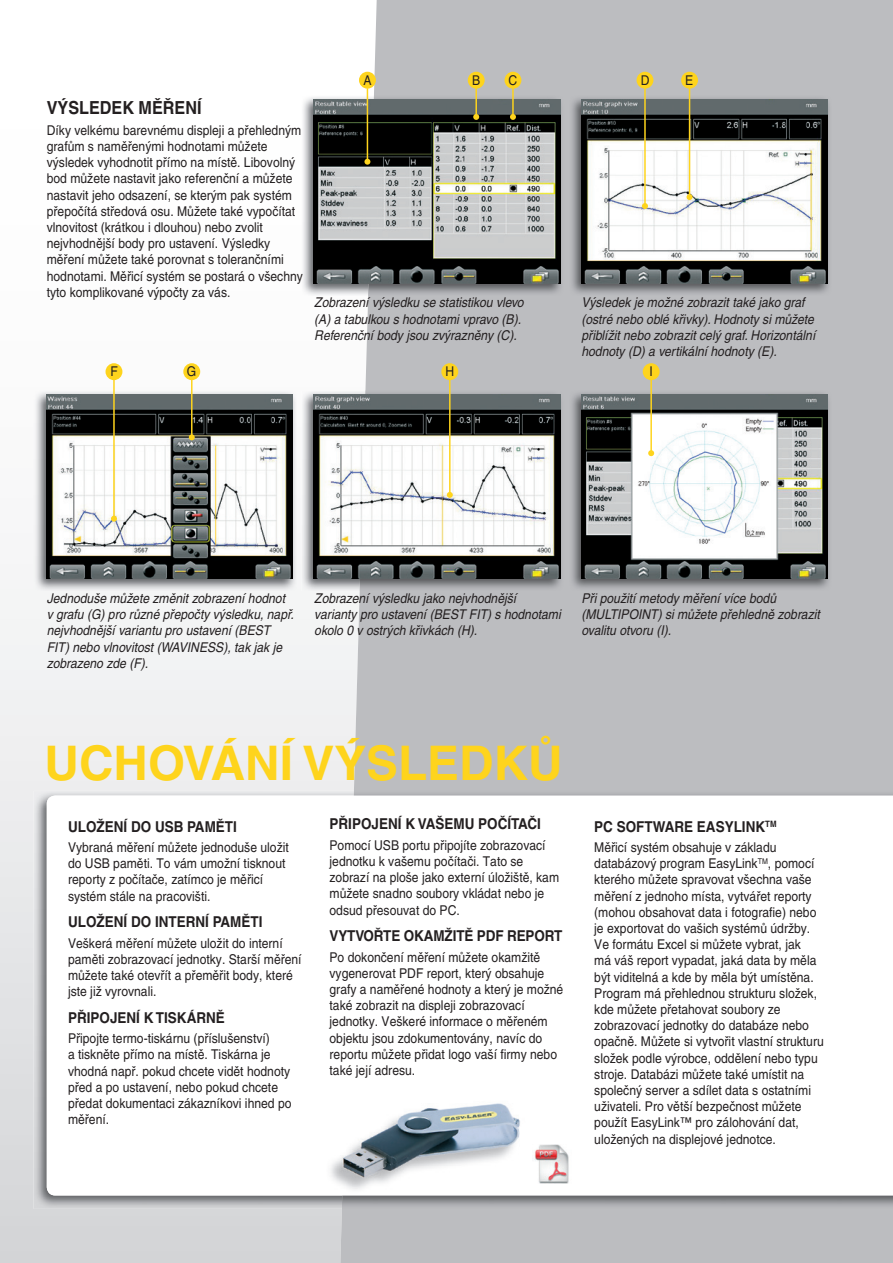
<style>
.page{position:relative;width:893px;height:1263px;background:#fff}
.page>*{position:absolute;margin:0;border:0;box-sizing:border-box;transform-origin:0 0}
.t1{font:700 47.7px "Helvetica CE";color:#fed41d}
.t2{font:700 18px "Helvetica CE";color:#231f20;scale:.9 1}
.t3{font:700 15px "Helvetica CE";color:#231f20;scale:.9 1}
.t4{font:13.5px/16.2px "Helvetica CE";color:#231f20;scale:.9 1}
.t5{font:italic 13.5px/16.2px "Helvetica CE";color:#231f20;scale:.9 1}
</style>
<div class="page">
<svg style="left:0;top:363px;width:340px;height:900px"></svg>
<div style="left:340px;top:0;width:553px;height:1263px;background:#bcbdc0"></div>
<img style="left:569px;top:390px;width:263px;height:201px">
<img style="left:581px;top:394px;width:247px;height:185px">
<img style="left:569px;top:95px;width:263px;height:201px">
<img style="left:581px;top:99px;width:247px;height:185px">
<img style="left:301px;top:390px;width:59px;height:201px">
<img style="left:360px;top:390px;width:204px;height:201px">
<img style="left:314px;top:394px;width:246px;height:185px">
<img style="left:34px;top:390px;width:263px;height:201px">
<img style="left:46px;top:394px;width:247px;height:185px">
<img style="left:303px;top:95px;width:65px;height:201px">
<img style="left:368px;top:95px;width:196px;height:201px">
<img style="left:314px;top:99px;width:246px;height:185px">
<img style="left:34px;top:791px;width:308px;height:418px">
<img style="left:342px;top:791px;width:551px;height:418px">
<svg style="left:47px;top:795px;width:846px;height:400px"></svg>
<img style="left:329px;top:1089px;width:202px;height:104px">
<img style="left:329px;top:1104px;width:189px;height:89px">
<img style="left:532px;top:1145px;width:39px;height:39px">
<hr style="left:650px;top:380px;width:2px;height:73px;background:#fed41d">
<svg style="left:648px;top:450px;width:6px;height:6px"></svg>
<hr style="left:367px;top:88px;width:1px;height:74px;background:#fed41d">
<svg style="left:364px;top:159px;width:6px;height:6px"></svg>
<hr style="left:449px;top:380px;width:2px;height:115px;background:#fed41d">
<svg style="left:447px;top:492px;width:6px;height:6px"></svg>
<hr style="left:113px;top:380px;width:2px;height:139px;background:#fed41d">
<svg style="left:111px;top:516px;width:6px;height:6px"></svg>
<hr style="left:191px;top:378px;width:2px;height:59px;background:#fed41d">
<svg style="left:189px;top:434px;width:6px;height:6px"></svg>
<hr style="left:475px;top:88px;width:2px;height:29px;background:#fed41d">
<svg style="left:473px;top:114px;width:6px;height:6px"></svg>
<hr style="left:512px;top:88px;width:2px;height:29px;background:#fed41d">
<svg style="left:510px;top:114px;width:6px;height:6px"></svg>
<div style="left:643px;top:363px;width:17px;height:17px;background:#fed41d;border-radius:50%"></div>
<div style="left:359px;top:72px;width:17px;height:17px;background:#fed41d;border-radius:50%"></div>
<div style="left:441px;top:363px;width:17px;height:17px;background:#fed41d;border-radius:50%"></div>
<div style="left:106px;top:363px;width:16px;height:17px;background:#fed41d;border-radius:50%"></div>
<div style="left:183px;top:363px;width:17px;height:17px;background:#fed41d;border-radius:50%"></div>
<div style="left:468px;top:72px;width:17px;height:17px;background:#fed41d;border-radius:50%"></div>
<div style="left:504px;top:72px;width:17px;height:17px;background:#fed41d;border-radius:50%"></div>
<hr style="left:644px;top:88px;width:2px;height:118px;background:#fed41d">
<svg style="left:642px;top:203px;width:6px;height:6px"></svg>
<hr style="left:689px;top:88px;width:1px;height:109px;background:#fed41d">
<svg style="left:687px;top:194px;width:5px;height:6px"></svg>
<div style="left:636px;top:72px;width:17px;height:17px;background:#fed41d;border-radius:50%"></div>
<div style="left:681px;top:72px;width:17px;height:17px;background:#fed41d;border-radius:50%"></div>
<h2 class="t2" style="left:47px;top:98px;width:174px">VÝSLEDEK MĚŘENÍ</h2>
<p class="t4" style="left:47px;top:122px;width:286px">Díky velkému barevnému displeji a přehledným grafům s naměřenými hodnotami můžete výsledek vyhodnotit přímo na místě. Libovolný bod můžete nastavit jako referenční a můžete nastavit jeho odsazení, se kterým pak systém přepočítá středová osu. Můžete také vypočítat vlnovitost (krátkou i dlouhou) nebo zvolit nejvhodnější body pro ustavení. Výsledky měření můžete také porovnat s tolerančními hodnotami. Měřicí systém se postará o všechny tyto komplikované výpočty za vás.</p>
<p class="t4" style="left:111px;top:364px;width:10px">F</p>
<p class="t4" style="left:187px;top:364px;width:12px">g</p>
<p class="t4" style="left:364px;top:72px;width:11px">A</p>
<p class="t4" style="left:472px;top:72px;width:11px">B</p>
<p class="t4" style="left:508px;top:72px;width:11px">C</p>
<p class="t4" style="left:641px;top:72px;width:11px">D</p>
<p class="t4" style="left:685px;top:72px;width:11px">E</p>
<p class="t5" style="left:314px;top:295px;width:234px">Zobrazení výsledku se statistikou vlevo (A) a tabulkou s hodnotami vpravo (B).<br>Referenční body jsou zvýrazněny (C).</p>
<p class="t5" style="left:581px;top:295px;width:261px">Výsledek je možné zobrazit také jako graf (ostré nebo oblé křivky). Hodnoty si můžete přiblížit nebo zobrazit celý graf. Horizontální hodnoty (D) a vertikální hodnoty (E).</p>
<p class="t4" style="left:445px;top:364px;width:11px">H</p>
<p class="t4" style="left:649px;top:364px;width:5px">I</p>
<p class="t5" style="left:47px;top:590px;width:276px">Jednoduše můžete změnit zobrazení hodnot v grafu (G) pro různé přepočty výsledku, např. nejvhodnější variantu pro ustavení (BEST FIT) nebo vlnovitost (WAVINESS), tak jak je zobrazeno zde (F).</p>
<p class="t5" style="left:314px;top:590px;width:275px">Zobrazení výsledku jako nejvhodnější varianty pro ustavení (BEST FIT) s hodnotami okolo 0 v ostrých křivkách (H).</p>
<p class="t5" style="left:581px;top:590px;width:266px">Při použití metody měření více bodů (MULTIPOINT) si můžete přehledně zobrazit ovalitu otvoru (I).</p>
<h1 class="t1" style="left:45px;top:735px;width:519px">UCHOVÁNÍ VÝSLEDKŮ</h1>
<p class="t3" style="left:68px;top:817px;width:189px">ULOŽENÍ DO USB PAMĚTI</p>
<p class="t4" style="left:68px;top:839px;width:247px">Vybraná měření můžete jednoduše uložit do USB paměti. To vám umožní tisknout reporty z počítače, zatímco je měřicí systém stále na pracovišti.</p>
<p class="t3" style="left:68px;top:913px;width:218px">ULOŽENÍ DO INTERNÍ PAMĚTI</p>
<p class="t4" style="left:68px;top:935px;width:261px">Veškerá měření můžete uložit do interní paměti zobrazovací jednotky. Starší měření můžete také otevřít a přeměřit body, které jste již vyrovnali.</p>
<p class="t3" style="left:68px;top:1009px;width:176px">PŘIPOJENÍ K TISKÁRNĚ</p>
<p class="t4" style="left:68px;top:1030px;width:250px">Připojte termo-tiskárnu (příslušenství)<br>a tiskněte přímo na místě. Tiskárna je vhodná např. pokud chcete vidět hodnoty před a po ustavení, nebo pokud chcete předat dokumentaci zákazníkovi ihned po měření.</p>
<p class="t3" style="left:330px;top:815px;width:236px">PŘIPOJENÍ K VAŠEMU POČÍTAČI</p>
<p class="t4" style="left:330px;top:837px;width:257px">Pomocí USB portu připojíte zobrazovací jednotku k vašemu počítači. Tato se zobrazí na ploše jako externí úložiště, kam můžete snadno soubory vkládat nebo je odsud přesouvat do PC.</p>
<p class="t3" style="left:330px;top:927px;width:260px">VYTVOŘTE OKAMŽITĚ PDF REPORT</p>
<p class="t4" style="left:330px;top:949px;width:261px">Po dokončení měření můžete okamžitě vygenerovat PDF report, který obsahuje grafy a naměřené hodnoty a který je možné také zobrazit na displeji zobrazovací jednotky. Veškeré informace o měřeném objektu jsou zdokumentovány, navíc do reportu můžete přidat logo vaší firmy nebo také její adresu.</p>
<p class="t3" style="left:594px;top:817px;width:204px">PC SOFTWARE EASYLINK<sup>TM</sup></p>
<p class="t4" style="left:594px;top:839px;width:257px">Měřicí systém obsahuje v základu databázový program EasyLink<sup>TM</sup>, pomocí kterého můžete spravovat všechna vaše měření z jednoho místa, vytvářet reporty (mohou obsahovat data i fotografie) nebo je exportovat do vašich systémů údržby.<br>Ve formátu Excel si můžete vybrat, jak<br>má váš report vypadat, jaká data by měla být viditelná a kde by měla být umístěna.<br>Program má přehlednou strukturu složek, kde můžete přetahovat soubory ze zobrazovací jednotky do databáze nebo opačně. Můžete si vytvořit vlastní strukturu složek podle výrobce, oddělení nebo typu stroje. Databázi můžete také umístit na společný server a sdílet data s ostatními uživateli. Pro větší bezpečnost můžete použít EasyLink™ pro zálohování dat, uložených na displejové jednotce.</p>
</div>
